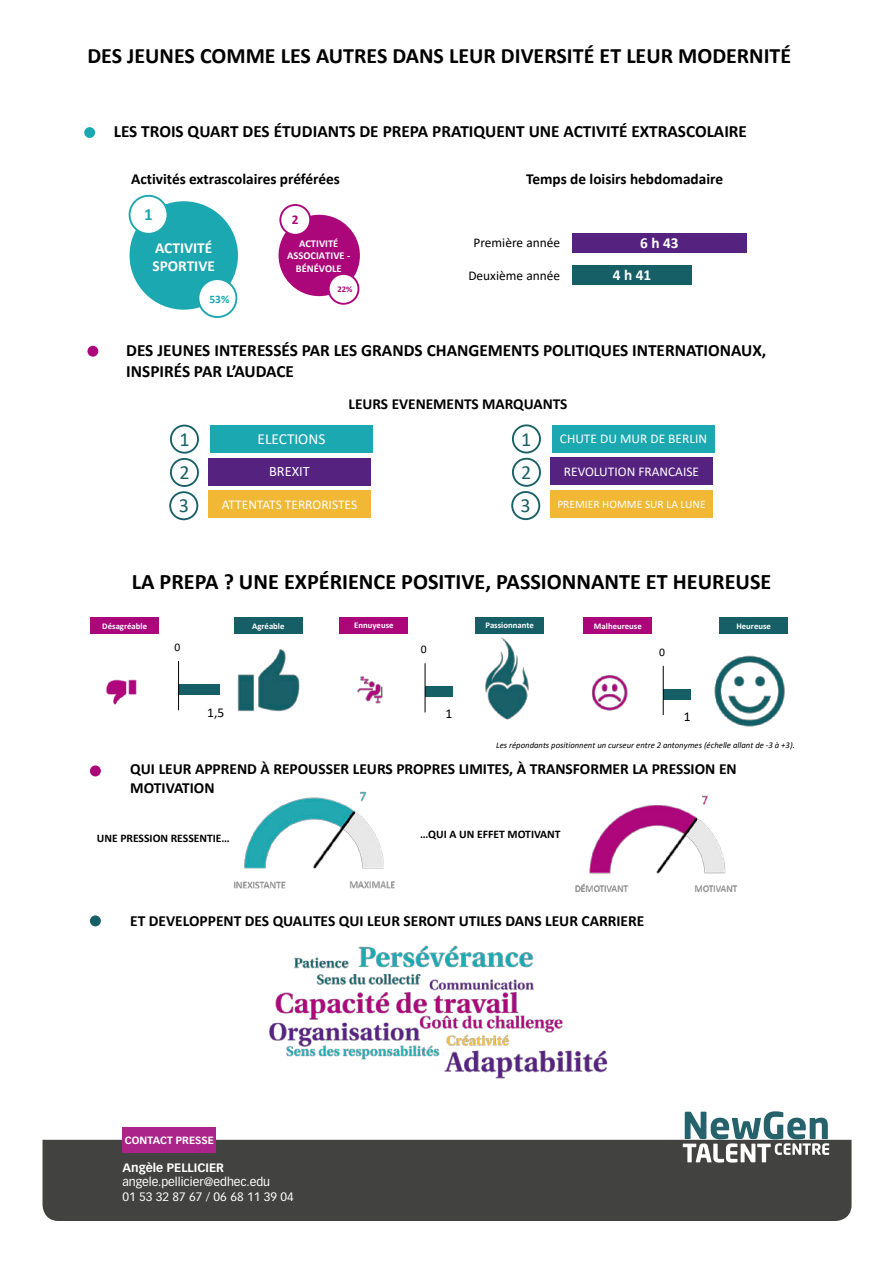
<style>
.page{position:relative;width:893px;height:1263px;background:#fff}
.page>*{position:absolute;margin:0;border:0;box-sizing:border-box;transform-origin:0 0}
.t1{font:700 22.2px "Calibri";color:#000}
.t2{font:700 22.05px "Calibri";color:#000}
.t3{font:20.1px/33.3px "Calibri";color:#196067;text-align:justify}
.t4{font:700 17.25px/20.7px "Calibri";color:#000}
.t5{font:700 17.25px "Calibri";color:#1ca8b1}
.t6{font:700 15.45px/18.6px "Calibri";color:#000}
.t7{font:700 15.3px "Calibri";color:#000}
.t8{font:700 15.3px/32.5px "Calibri";color:#fff}
.t9{font:15.3px "Calibri";color:#fff}
.t10{font:14.4px "Calibri";color:#fff}
.t11{font:13.5px "Calibri";color:#000}
.t12{font:13.35px "Calibri";color:#fff}
.t13{font:13.35px "Calibri";color:#000}
.t14{font:700 13.35px "Calibri";color:#ab067a}
.t15{font:12px "Vectora LT Std";color:#fff}
.t16{font:700 12px "Vectora LT Std";color:#fff}
.t17{font:700 11.55px "Calibri";color:#000}
.t18{font:11.55px "Calibri";color:#fff}
.t19{font:700 11.55px "Calibri";color:#1ca8b1}
.t20{font:11.55px "Calibri";color:#000}
.t21{font:700 10.5px/12.6px "Calibri";color:#fff;text-align:center}
.t22{font:700 10.35px "Vectora LT Std";color:#fff}
.t23{font:italic 8.7px "Calibri";color:#000}
.t24{font:700 8.7px "Calibri";color:#fff}
.t25{font:700 8.55px "Calibri";color:#ab067a}
</style>
<div class="page">
<div style="left:43px;top:1140px;width:808px;height:81px;background:#424240"></div>
<div style="left:122px;top:1127px;width:94px;height:25px;background:#aa2489"></div>
<svg style="left:683px;top:1111px;width:146px;height:51px"></svg>
<div style="left:572px;top:233px;width:175px;height:19px;background:#562280"></div>
<div style="left:572px;top:266px;width:120px;height:19px;background:#175f66"></div>
<div style="left:210px;top:425px;width:163px;height:28px;background:#1ca8b1"></div>
<div style="left:208px;top:458px;width:163px;height:27px;background:#562280"></div>
<div style="left:208px;top:491px;width:163px;height:27px;background:#f0b834"></div>
<div style="left:170px;top:425px;width:29px;height:29px;border:2px solid #196067;border-radius:50%"></div>
<div style="left:170px;top:458px;width:29px;height:29px;border:2px solid #196067;border-radius:50%"></div>
<div style="left:169px;top:491px;width:29px;height:29px;border:2px solid #196067;border-radius:50%"></div>
<div style="left:84px;top:127px;width:11px;height:11px;background:#1ca8b1;border-radius:50%"></div>
<div style="left:87px;top:346px;width:11px;height:11px;background:#ab067a;border-radius:50%"></div>
<div style="left:552px;top:425px;width:163px;height:27px;background:#1ca8b1"></div>
<div style="left:550px;top:458px;width:163px;height:27px;background:#562280"></div>
<div style="left:550px;top:490px;width:163px;height:28px;background:#f0b834"></div>
<div style="left:512px;top:424px;width:29px;height:29px;border:2px solid #196067;border-radius:50%"></div>
<div style="left:512px;top:458px;width:29px;height:29px;border:2px solid #196067;border-radius:50%"></div>
<div style="left:511px;top:491px;width:29px;height:29px;border:2px solid #196067;border-radius:50%"></div>
<div style="left:130px;top:201px;width:108px;height:109px;background:#1ca8b1;border-radius:50%"></div>
<div style="left:279px;top:215px;width:81px;height:81px;background:#ab067a;border-radius:50%"></div>
<div style="left:198px;top:279px;width:38px;height:38px;background:#fff;border-radius:50%"></div>
<div style="left:197px;top:278px;width:40px;height:40px;border:2px solid #1ca8b1;border-radius:50%"></div>
<div style="left:280px;top:205px;width:30px;height:30px;background:#fff;border-radius:50%"></div>
<div style="left:279px;top:204px;width:32px;height:32px;border:2px solid #ab067a;border-radius:50%"></div>
<div style="left:130px;top:196px;width:38px;height:38px;background:#fff;border-radius:50%"></div>
<div style="left:129px;top:195px;width:39px;height:40px;border:2px solid #1ca8b1;border-radius:50%"></div>
<div style="left:329px;top:274px;width:29px;height:30px;background:#fff;border-radius:50%"></div>
<div style="left:328px;top:273px;width:31px;height:32px;border:2px solid #ab067a;border-radius:50%"></div>
<div style="left:90px;top:765px;width:11px;height:11px;background:#ab067a;border-radius:50%"></div>
<div style="left:90px;top:915px;width:11px;height:11px;background:#175f66;border-radius:50%"></div>
<img style="left:234px;top:791px;width:161px;height:98px">
<img style="left:575px;top:795px;width:163px;height:97px">
<img style="left:269px;top:945px;width:339px;height:134px">
<img style="left:475px;top:633px;width:69px;height:87px">
<img style="left:357px;top:676px;width:26px;height:27px">
<img style="left:714px;top:655px;width:71px;height:72px">
<img style="left:592px;top:675px;width:36px;height:36px">
<img style="left:237px;top:649px;width:63px;height:63px">
<img style="left:106px;top:679px;width:31px;height:26px">
<div style="left:179px;top:684px;width:41px;height:11px;background:#175f66"></div>
<hr style="left:178px;top:661px;width:1px;height:49px;background:#000">
<div style="left:425px;top:686px;width:27px;height:11px;background:#175f66"></div>
<hr style="left:425px;top:663px;width:1px;height:49px;background:#000">
<div style="left:663px;top:689px;width:28px;height:11px;background:#175f66"></div>
<hr style="left:663px;top:666px;width:1px;height:49px;background:#000">
<div style="left:234px;top:618px;width:69px;height:16px;background:#175f66"></div>
<div style="left:90px;top:618px;width:69px;height:16px;background:#ab067a"></div>
<div style="left:475px;top:617px;width:69px;height:16px;background:#175f66"></div>
<div style="left:340px;top:617px;width:68px;height:16px;background:#ab067a"></div>
<div style="left:719px;top:618px;width:69px;height:16px;background:#175f66"></div>
<div style="left:584px;top:618px;width:68px;height:16px;background:#ab067a"></div>
<p class="t2" style="left:87px;top:40px;width:705px">DES JEUNES COMME LES AUTRES DANS LEUR DIVERSITÉ ET LEUR MODERNITÉ</p>
<p class="t4" style="left:114px;top:120px;width:635px">LES TROIS QUART DES ÉTUDIANTS DE PREPA PRATIQUENT UNE ACTIVITÉ EXTRASCOLAIRE</p>
<p class="t7" style="left:131px;top:168px;width:210px">Activités extrascolaires préférées</p>
<p class="t5" style="left:144px;top:203px;width:10px">1</p>
<p class="t14" style="left:292px;top:210px;width:8px">2</p>
<p class="t8" style="left:153px;top:239px;width:64px;line-height:18.3px">ACTIVITÉ<br>SPORTIVE</p>
<p class="t21" style="left:287px;top:237px;width:65px">ACTIVITÉ<br>ASSOCIATIVE -<br>BÉNÉVOLE</p>
<p class="t19" style="left:209px;top:291px;width:21px">53%</p>
<p class="t25" style="left:337px;top:283px;width:17px">22%</p>
<p class="t7" style="left:526px;top:169px;width:199px">Temps de loisirs hebdomadaire</p>
<p class="t13" style="left:474px;top:233px;width:88px">Première année</p>
<p class="t13" style="left:468px;top:266px;width:93px">Deuxième année</p>
<p class="t8" style="left:613px;top:226px;width:67px;text-indent:27px">6 h 43<br>4 h 41</p>
<p class="t4" style="left:126px;top:340px;width:642px">DES JEUNES INTERESSÉS PAR LES GRANDS CHANGEMENTS POLITIQUES INTERNATIONAUX,<br>INSPIRÉS PAR L’AUDACE</p>
<p class="t7" style="left:349px;top:393px;width:220px">LEURS EVENEMENTS MARQUANTS</p>
<p class="t3" style="left:521px;top:422px;width:12px">1<br>2<br>3</p>
<p class="t3" style="left:179px;top:422px;width:12px">1<br>2<br>3</p>
<p class="t12" style="left:560px;top:430px;width:149px">CHUTE DU MUR DE BERLIN</p>
<p class="t9" style="left:258px;top:428px;width:69px">ELECTIONS</p>
<p class="t10" style="left:269px;top:462px;width:42px">BREXIT</p>
<p class="t12" style="left:222px;top:495px;width:137px">ATTENTATS TERRORISTES</p>
<p class="t12" style="left:564px;top:462px;width:137px">REVOLUTION FRANCAISE</p>
<p class="t18" style="left:557px;top:496px;width:150px">PREMIER HOMME SUR LA LUNE</p>
<p class="t1" style="left:132px;top:566px;width:641px">LA PREPA ? UNE EXPÉRIENCE POSITIVE, PASSIONNANTE ET HEUREUSE</p>
<p class="t24" style="left:102px;top:620px;width:46px">Désagréable</p>
<p class="t24" style="left:252px;top:620px;width:34px">Agréable</p>
<p class="t24" style="left:354px;top:619px;width:41px">Ennuyeuse</p>
<p class="t24" style="left:485px;top:619px;width:50px">Passionnante</p>
<p class="t24" style="left:594px;top:620px;width:49px">Malheureuse</p>
<p class="t24" style="left:736px;top:620px;width:36px">Heureuse</p>
<p class="t20" style="left:174px;top:639px;width:7px">0</p>
<p class="t11" style="left:207px;top:704px;width:19px">1,5</p>
<p class="t20" style="left:421px;top:641px;width:7px">0</p>
<p class="t11" style="left:446px;top:704px;width:8px">1</p>
<p class="t20" style="left:659px;top:644px;width:7px">0</p>
<p class="t11" style="left:684px;top:707px;width:8px">1</p>
<p class="t23" style="left:496px;top:739px;width:300px">Les répondants positionnent un curseur entre 2 antonymes (échelle allant de -3 à +3).</p>
<p class="t6" style="left:130px;top:760px;width:608px">QUI LEUR APPREND À REPOUSSER LEURS PROPRES LIMITES, À TRANSFORMER LA PRESSION EN<br>MOTIVATION</p>
<p class="t17" style="left:97px;top:830px;width:134px">UNE PRESSION RESSENTIE…</p>
<p class="t17" style="left:420px;top:826px;width:142px">…QUI A UN EFFET MOTIVANT</p>
<p class="t6" style="left:130px;top:911px;width:516px">ET DEVELOPPENT DES QUALITES QUI LEUR SERONT UTILES DANS LEUR CARRIERE</p>
<p class="t22" style="left:125px;top:1134px;width:91px">CONTACT PRESSE</p>
<p class="t16" style="left:122px;top:1160px;width:103px">Angèle PELLICIER</p>
<p class="t15" style="left:122px;top:1175px;width:149px">angele.pellicier@edhec.edu</p>
<p class="t15" style="left:122px;top:1189px;width:173px">01 53 32 87 67 / 06 68 11 39 04</p>
</div>
